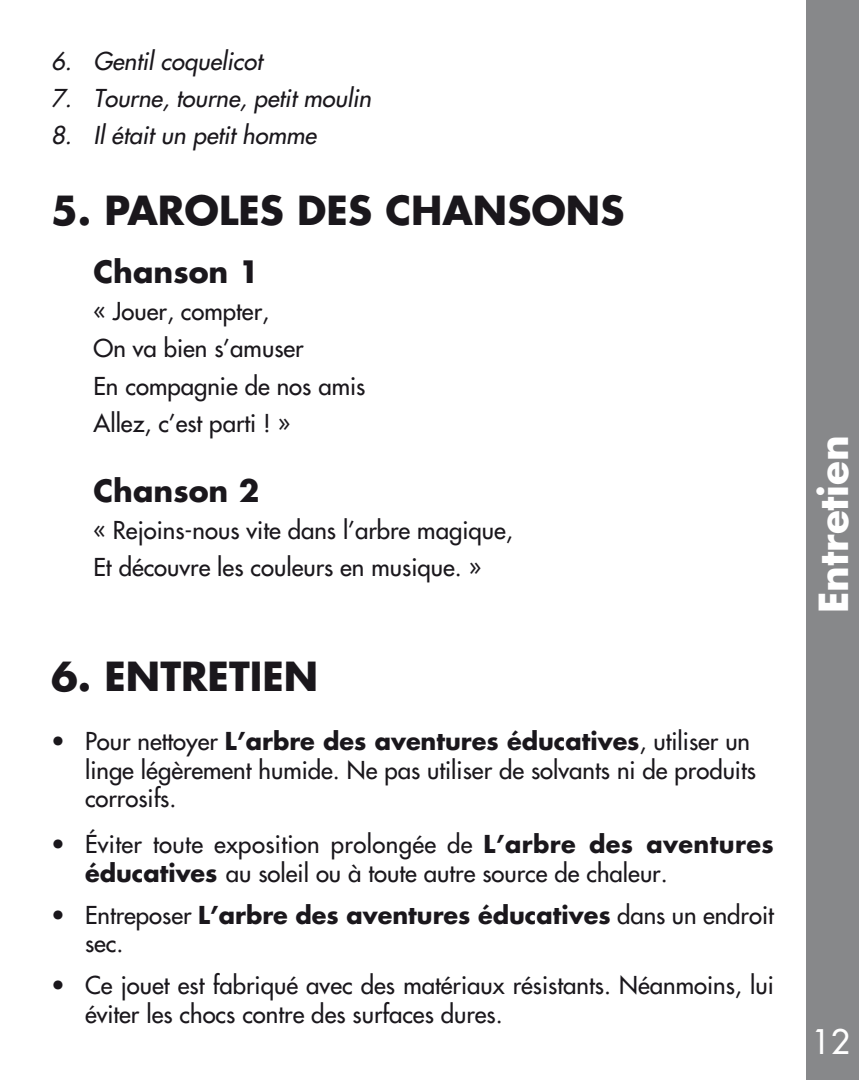
<style>
.page{position:relative;width:859px;height:1080px;background:#fff}
.page>*{position:absolute;margin:0;border:0;box-sizing:border-box;transform-origin:0 0}
.t1{font:700 39px "Futura";color:#1a171c}
.t2{font:700 39px "Futura";color:#fff}
.t3{font:33px "Futura";color:#fff}
.t4{font:700 30px "Futura";color:#1a171c}
.t5{font:24px/37.2px "Futura";color:#1a171c}
.t6{font:italic 24px "Futura";color:#1a171c}
.t7{font:700 24px/28.8px "Futura";color:#1a171c}
.s1{font-weight:700}
.s2{font-weight:400}
</style>
<div class="page">
<div style="left:806px;top:0;width:53px;height:1080px;background:#87888a"></div>
<p class="t6" style="left:51px;top:46px;width:213px">6. Gentil coquelicot</p>
<p class="t6" style="left:51px;top:83px;width:322px">7. Tourne, tourne, petit moulin</p>
<p class="t6" style="left:51px;top:121px;width:267px">8. Il était un petit homme</p>
<h1 class="t1" style="left:51px;top:185px;width:575px">5. PAROLES DES CHANSONS</h1>
<p class="t4" style="left:93px;top:251px;width:167px">Chanson 1</p>
<p class="t5" style="left:93px;top:293px;width:273px">« Jouer, compter,<br>On va bien s’amuser<br>En compagnie de nos amis<br>Allez, c’est parti ! »</p>
<p class="t4" style="left:93px;top:471px;width:167px">Chanson 2</p>
<p class="t5" style="left:93px;top:512px;width:421px">« Rejoins-nous vite dans l’arbre magique,<br>Et découvre les couleurs en musique. »</p>
<h1 class="t1" style="left:51px;top:651px;width:269px">6. ENTRETIEN</h1>
<p class="t5" style="left:85px;top:727px;width:672px;line-height:28.8px">Pour nettoyer <span class="s1">L’arbre des aventures éducatives</span>, utiliser un linge légèrement humide. Ne pas utiliser de solvants ni de produits corrosifs.</p>
<p class="t5" style="left:85px;top:830px;width:690px;line-height:28.8px">Éviter toute exposition prolongée de <span class="s1">L’arbre des aventures éducatives</span> au soleil ou à toute autre source de chaleur.</p>
<p class="t7" style="left:85px;top:900px;width:690px"><span class="s2">Entreposer</span> L’arbre des aventures éducatives <span class="s2">dans un endroit sec.</span></p>
<p class="t5" style="left:85px;top:971px;width:690px;line-height:28.8px">Ce jouet est fabriqué avec des matériaux résistants. Néanmoins, lui éviter les chocs contre des surfaces dures.</p>
<p class="t5" style="left:51px;top:723px;width:15px">•</p>
<p class="t5" style="left:51px;top:826px;width:15px">•</p>
<p class="t5" style="left:51px;top:896px;width:15px">•</p>
<p class="t5" style="left:51px;top:967px;width:15px">•</p>
<h1 class="t2" style="left:807px;top:613px;width:180px;rotate:-90deg">Entretien</h1>
<h2 class="t3" style="left:812px;top:1021px;width:40px">12</h2>
</div>
